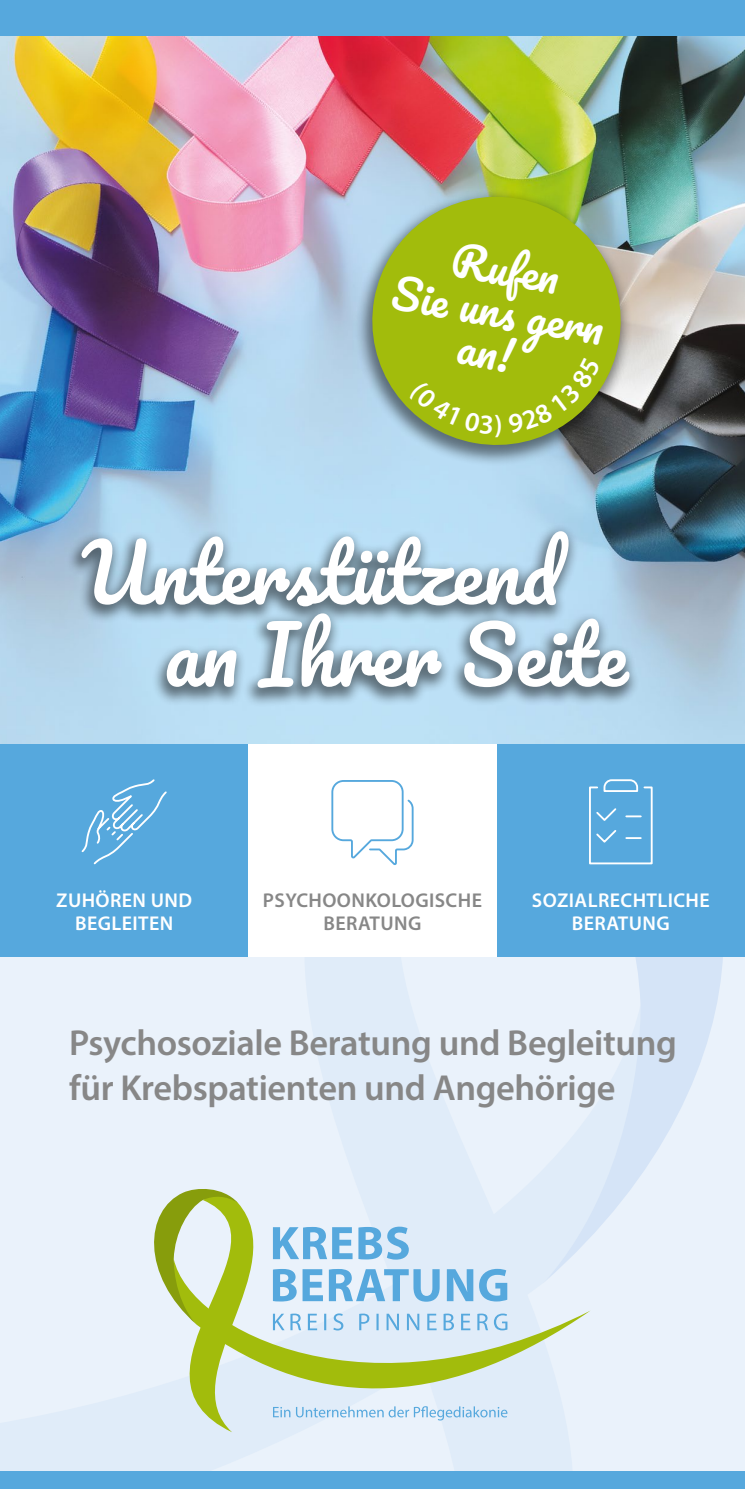
<style>
.page{position:relative;width:745px;height:1489px;background:#fff}
.page>*{position:absolute;margin:0;border:0;box-sizing:border-box;transform-origin:0 0}
.t1{font:77.75px/82.2px "Pacifico";color:#fff}
.t2{font:42.5px/42.5px "Pacifico";color:#fff;text-align:center}
.t3{font:600 36.25px/45px "Myriad Pro";letter-spacing:-.01em;color:#878787}
.t4{font:600 20px/22.5px "Myriad Pro";letter-spacing:.02em;color:#fff;text-align:center}
.t5{font:600 20px/22.5px "Myriad Pro";letter-spacing:.02em;color:#878787;text-align:center}
</style>
<div class="page">
<svg style="left:0;top:1004px;width:113px;height:466px;background:#e8f1fa"></svg>
<svg style="left:113px;top:957px;width:631px;height:513px;background:#e8f0fa"></svg>
<svg style="left:369px;top:957px;width:375px;height:325px;background:#e4eef9"></svg>
<img style="left:0;top:35px;width:744px;height:709px">
<div style="left:0;top:1470px;width:744px;height:18px;background:#56a8dd"></div>
<div style="left:354px;top:188px;width:279px;height:278px;background:#000;opacity:.5"></div>
<svg style="left:362px;top:187px;width:268px;height:268px;background:#9eb747"></svg>
<div style="left:0;top:744px;width:248px;height:213px;background:#56a8dd"></div>
<div style="left:496px;top:744px;width:248px;height:213px;background:#56a8dd"></div>
<svg style="left:81px;top:779px;width:86px;height:86px"></svg>
<svg style="left:331px;top:780px;width:83px;height:84px"></svg>
<svg style="left:589px;top:779px;width:64px;height:86px"></svg>
<svg style="left:507px;top:1258px;width:83px;height:163px;background:#e1ecef"></svg>
<svg style="left:124px;top:1186px;width:383px;height:245px;background:#ccdfd0"></svg>
<div style="left:66px;top:523px;width:573px;height:184px;background:#000;opacity:.5"></div>
<div style="left:0;top:0;width:744px;height:35px;background:#56a8dd"></div>
<svg style="left:407px;top:381px;width:93px;height:56px;background:#9db71c"></svg>
<svg style="left:508px;top:357px;width:92px;height:76px;background:#94ab11"></svg>
<p class="t2" style="left:403px;top:231px;width:216px;rotate:10deg">Rufen<br>Sie uns gern an!</p>
<h1 class="t1" style="left:164px;top:536px;width:463px;text-indent:-82px">Unterstützend an Ihrer Seite</h1>
<p class="t4" style="left:56px;top:888px;width:137px">ZUHÖREN UND<br>BEGLEITEN</p>
<p class="t4" style="left:531px;top:888px;width:179px">SOZIALRECHTLICHE<br>BERATUNG</p>
<p class="t5" style="left:263px;top:888px;width:220px">PSYCHOONKOLOGISCHE<br>BERATUNG</p>
<p class="t3" style="left:69px;top:1019px;width:609px">Psychosoziale Beratung und Begleitung für Krebspatienten und Angehörige</p>
</div>
